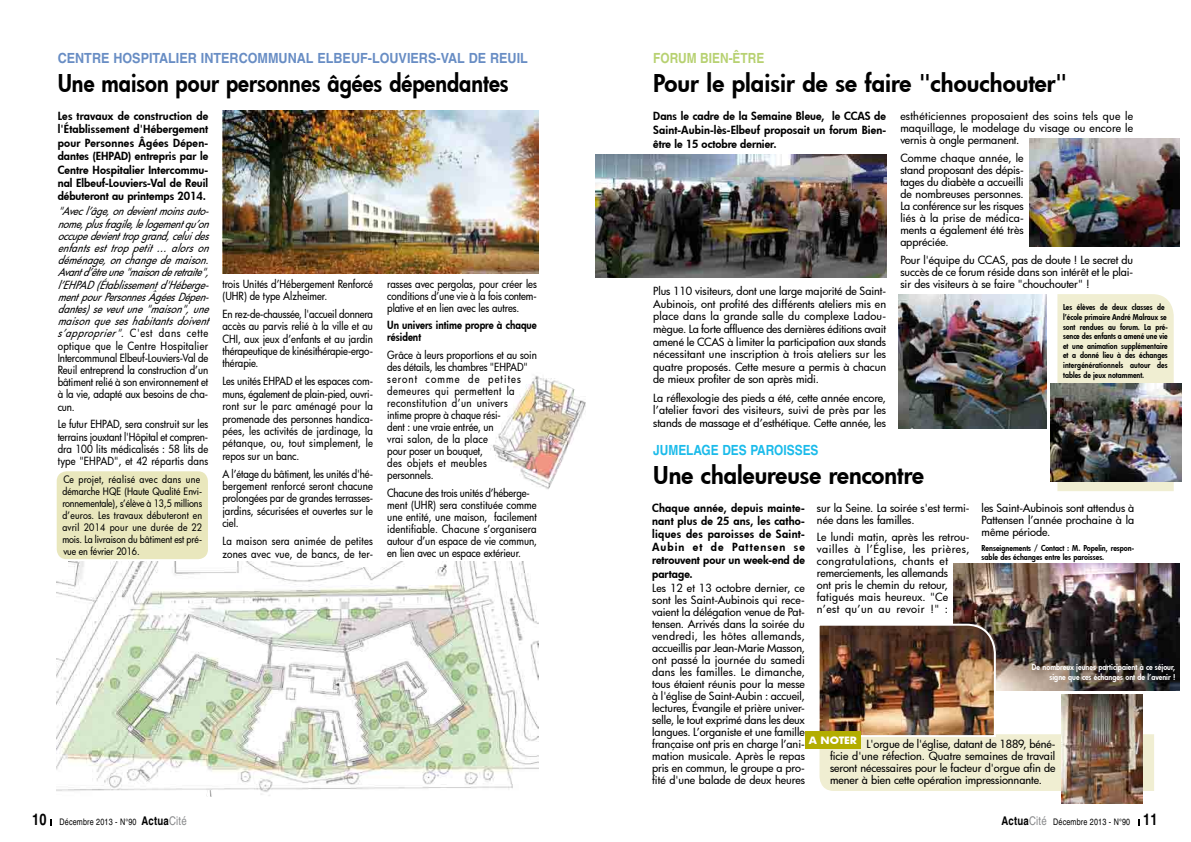
<style>
.page{position:relative;width:1191px;height:842px;background:#fff}
.page>*{position:absolute;margin:0;border:0;box-sizing:border-box;transform-origin:0 0}
.t1{font:800 24px "Futura";color:#000}
.t2{font:800 24px "Futura";color:#000;scale:.9 1}
.t3{font:700 16px "Helvetica";color:#000;scale:.8 1}
.t4{font:700 14px "Helvetica";color:#688dc4;scale:.9 1}
.t5{font:700 14px "Helvetica";color:#1bbbea;scale:.85 1}
.t6{font:700 14px "Helvetica";color:#b7d171;scale:.85 1}
.t7{font:500 11px/12px "Futura";color:#000;text-align:justify}
.t8{font:500 11px/12px "Futura";color:#000;text-align:justify;scale:.9 1}
.t9{font:italic 500 11px/12.2px "Futura";color:#000;scale:.9 1}
.t10{font:800 11px/13.4px "Futura";color:#000;text-align:justify}
.t11{font:500 11px/12.4px "Futura";letter-spacing:.025em;color:#000;scale:.9 1}
.t12{font:800 11px/12px "Futura";color:#000;scale:.9 1}
.t13{font:500 10px/12px "Futura";color:#000;scale:.9 1}
.t14{font:700 9.9px "Futura";color:#fff;scale:1.06 1}
.t15{font:9px "Helvetica";letter-spacing:.02em;color:#000;scale:.8 1}
.t16{font:800 8px/9.6px "Futura";color:#000;scale:.88 1}
.t17{font:800 8px/9.6px "Futura";color:#000;scale:.9 1}
.t18{font:800 8px/9.6px "Futura";color:#fff;text-align:right;scale:.9 1}
.s1{font-style:normal}
.s2{font-weight:700;font-size:12px}
.s3{font-size:12px;color:#87888a}
.s4{font-weight:700;font-size:16px}
</style>
<div class="page">
<img style="left:953px;top:563px;width:226px;height:128px">
<img style="left:816px;top:623px;width:338px;height:168px">
<div style="left:805px;top:731px;width:55px;height:17px;background:#b3ad00"></div>
<img style="left:1061px;top:694px;width:81px;height:109px">
<img style="left:222px;top:111px;width:317px;height:163px">
<img style="left:57px;top:561px;width:482px;height:235px">
<img style="left:490px;top:376px;width:96px;height:113px">
<div style="left:57px;top:471px;width:151px;height:88px;background:#e9e7bd;border-radius:10px"></div>
<img style="left:595px;top:154px;width:291px;height:124px">
<img style="left:1029px;top:139px;width:150px;height:108px">
<img style="left:899px;top:295px;width:147px;height:134px">
<div style="left:1057px;top:294px;width:116px;height:197px;background:#f0eed2"></div>
<img style="left:1050px;top:383px;width:131px;height:99px">
<p class="t4" style="left:58px;top:49px;width:524px">CENTRE HOSPITALIER INTERCOMMUNAL ELBEUF-LOUVIERS-VAL DE REUIL</p>
<h1 class="t2" style="left:58px;top:67px;width:503px">Une maison pour personnes âgées dépendantes</h1>
<p class="t10" style="left:58px;top:109px;width:152px">Les travaux de construction de l'Établissement d'Hébergement pour Personnes Âgées Dépen&shy;dantes (EHPAD) entrepris par le Centre Hospitalier Intercommu&shy;nal Elbeuf-Louviers-Val de Reuil débuteront au printemps 2014.</p>
<p class="t9" style="left:58px;top:205px;width:175px">"Avecl’âge,ondevientmoinsauto&shy;nome,plusfragile,lelogementqu’on occupedevienttropgrand,celuides enfantsesttroppetit… alorson déménage,onchangedemaison.<br>Avantd’êtreune"maisonderetraite", l’EHPAD(Établissementd'Héberge&shy;mentpourPersonnesÂgéesDépen&shy;dantes)seveutune"maison",une maisonqueseshabitantsdoivent s’approprier". <span class="s1">C ' est d a n s cette optique que le Centre Hospitalier Intercommunal Elbeuf-Louviers-Val de Reuil entreprend la construction d’un bâtiment relié à son environnement et à la vie, adapté aux besoins de cha&shy;cun.</span></p>
<p class="t8" style="left:58px;top:418px;width:169px">Le futur EHPAD, sera construit sur les terrains jouxtant l'Hôpital et compren&shy;dra 100 lits médicalisés : 58 lits de type "EHPAD", et 42 répartis dans</p>
<p class="t13" style="left:62px;top:473px;width:157px">Ce projet, réalisé avec dans une démarche HQE (Haute Qualité Envi&shy;ronnementale), s’élève à 13,5 millions d’euros. Les travaux débuteront en avril 2014 pour une durée de 22 mois. La livraison du bâtiment est pré&shy;vue en février 2016.</p>
<p class="t8" style="left:222px;top:277px;width:169px;line-height:12.4px">trois Unités d’Hébergement Renforcé (UHR) de type Alzheimer.</p>
<p class="t8" style="left:222px;top:307px;width:169px;line-height:12.4px">En rez-de-chaussée, l'accueil donnera accès au parvis relié à la ville et au CHI, aux jeux d’enfants et au jardin thérapeutique de kinésithérapie-ergo&shy;thérapie.</p>
<p class="t8" style="left:222px;top:375px;width:169px;line-height:12.4px">Les unités EHPAD et les espaces com&shy;muns, également de plain-pied, ouvri&shy;ront sur le parc aménagé pour la promenade des personnes handica&shy;pées, les activités de jardinage, la pétanque, ou, tout simplement, le repos sur un banc.</p>
<p class="t8" style="left:222px;top:467px;width:169px;line-height:12.4px">A l’étage du bâtiment, les unités d'hé&shy;bergement renforcé seront chacune prolongées par de grandes terrasses&shy;jardins, sécurisées et ouvertes sur le ciel.</p>
<p class="t11" style="left:222px;top:535px;width:169px">La maison sera animée de petites zones avec vue, de bancs, de ter-</p>
<p class="t8" style="left:387px;top:277px;width:168px">rasses avec pergolas, pour créer les conditions d’une vie à la fois contem&shy;plative et en lien avec les autres.</p>
<p class="t12" style="left:387px;top:319px;width:168px">Un univers intime propre à chaque résident</p>
<p class="t8" style="left:387px;top:349px;width:168px;text-align:left">Grâce à leurs proportions et au soin des détails, les chambres "EHPAD" seront comme de petites demeures qui permettent la reconstitution d’un univers<br>intime propre à chaque rési-<br>dent : une vraie entrée, un<br>vrai salon, de la place<br>pour poser un bouquet,<br>des objets et meubles<br>personnels.</p>
<p class="t8" style="left:387px;top:486px;width:168px;text-align:left">Chacune des trois unités d’héberge&shy;ment (UHR) sera constituée comme une entité, une maison, facilement identifiable. Chacune s’organisera autour d’un espace de vie commun, en lien avec un espace extérieur.</p>
<p class="t6" style="left:653px;top:49px;width:132px">FORUM BIEN-ÊTRE</p>
<h1 class="t1" style="left:653px;top:67px;width:415px">Pour le plaisir de se faire "chouchouter"</h1>
<p class="t10" style="left:653px;top:109px;width:234px;line-height:13.8px">Dans le cadre de la Semaine Bleue, le CCAS de Saint-Aubin-lès-Elbeuf proposait un forum Bien&shy;être le 15 octobre dernier.</p>
<p class="t7" style="left:653px;top:284px;width:234px;line-height:12.6px">Plus 110 visiteurs, dont une large majorité de Saint-Aubinois, ont profité des différents ateliers mis en place dans la grande salle du complexe Ladou&shy;mègue. La forte affluence des dernières éditions avait amené le CCAS à limiter la participation aux stands nécessitant une inscription à trois ateliers sur les quatre proposés. Cette mesure a permis à chacun de mieux profiter de son après midi.</p>
<p class="t7" style="left:653px;top:391px;width:234px;line-height:12.6px">La réflexologie des pieds a été, cette année encore, l’atelier favori des visiteurs, suivi de près par les stands de massage et d’esthétique. Cette année, les</p>
<p class="t7" style="left:900px;top:110px;width:234px">esthéticiennes proposaient des soins tels que le maquillage, le modelage du visage ou encore le vernis à ongle permanent.</p>
<p class="t7" style="left:900px;top:151px;width:125px">Comme chaque année, le stand proposant des dépis&shy;tages du diabète a accueilli de nombreuses personnes.<br>La conférence sur les risques liés à la prise de médica&shy;ments a également été très appréciée.</p>
<p class="t7" style="left:900px;top:254px;width:234px">Pour l'équipe du CCAS, pas de doute ! Le secret du succès de ce forum réside dans son intérêt et le plai&shy;sir des visiteurs à se faire "chouchouter" !</p>
<p class="t16" style="left:1063px;top:303px;width:120px">Les élèves de deux classes de l’école primaire André Malraux se sont rendues au forum. La pré&shy;sence des enfants a amené une vie et une animation supplémentaire et a donné lieu à des échanges intergénérationnels autour des tables de jeux notamment.</p>
<p class="t5" style="left:653px;top:441px;width:196px">JUMELAGE DES PAROISSES</p>
<h1 class="t1" style="left:653px;top:458px;width:272px">Une chaleureuse rencontre</h1>
<p class="t10" style="left:652px;top:501px;width:154px">Chaque année, depuis mainte&shy;nant plus de 25 ans, les catho&shy;liques des paroisses de Saint-Aubin et de Pattensen se retrouvent pour un week-end de partage.</p>
<p class="t7" style="left:652px;top:582px;width:154px">Les 12 et 13 octobre dernier, ce sont les Saint-Aubinois qui rece&shy;vaient la délégation venue de Pat&shy;tensen. Arrivés dans la soirée du vendredi, les hôtes allemands, accueillis par Jean-Marie Masson, ont passé la journée du samedi dans les familles. Le dimanche, tous étaient réunis pour la messe à l'église de Saint-Aubin : accueil, lectures, Évangile et prière univer&shy;selle, le tout exprimé dans les deux langues. L’organiste et une famille française ont pris en charge l’ani&shy;mation musicale. Après le repas pris en commun, le groupe a pro&shy;fité d'une balade de deux heures</p>
<p class="t7" style="left:817px;top:501px;width:154px">sur la Seine. La soirée s'est termi&shy;née dans les familles.</p>
<p class="t7" style="left:817px;top:531px;width:154px;text-align:left">Le lundi matin, après les retrou&shy;vailles à l’Église, les prières, congratulations, chants et remerciements, les allemands<br>ont pris le chemin du retour, fatigués mais heureux. "Ce n’est qu’un au revoir !" :</p>
<p class="t7" style="left:981px;top:501px;width:154px">les Saint-Aubinois sont attendus à Pattensen l’année prochaine à la même période.</p>
<p class="t17" style="left:981px;top:543px;width:171px">Renseignements / Contact : M. Popelin, respon&shy;sable des échanges entre les paroisses.</p>
<p class="t18" style="left:1032px;top:662px;width:161px">De nombreux jeunes participaient à ce séjour, signe que ces échanges ont de l’avenir !</p>
<p class="t14" style="left:808px;top:733px;width:47px">A NOTER</p>
<p class="t7" style="left:830px;top:737px;width:227px;text-indent:36px">L'orgue de l'église, datant de 1889, béné&shy;ficie d'une réfection. Quatre semaines de travail seront nécessaires pour le facteur d'orgue afin de mener à bien cette opération impressionnante.</p>
<h2 class="t3" style="left:32px;top:810px;width:20px">10</h2>
<p class="t15" style="left:60px;top:817px;width:160px">Décembre 2013 - N°90 <span class="s2">ACTUA</span><span class="s3">Cité</span></p>
<p class="t15" style="left:1001px;top:817px;width:196px"><span class="s2">ACTUA</span><span class="s3">Cité</span> Décembre 2013 - N°90 <span class="s4">11</span></p>
</div>
